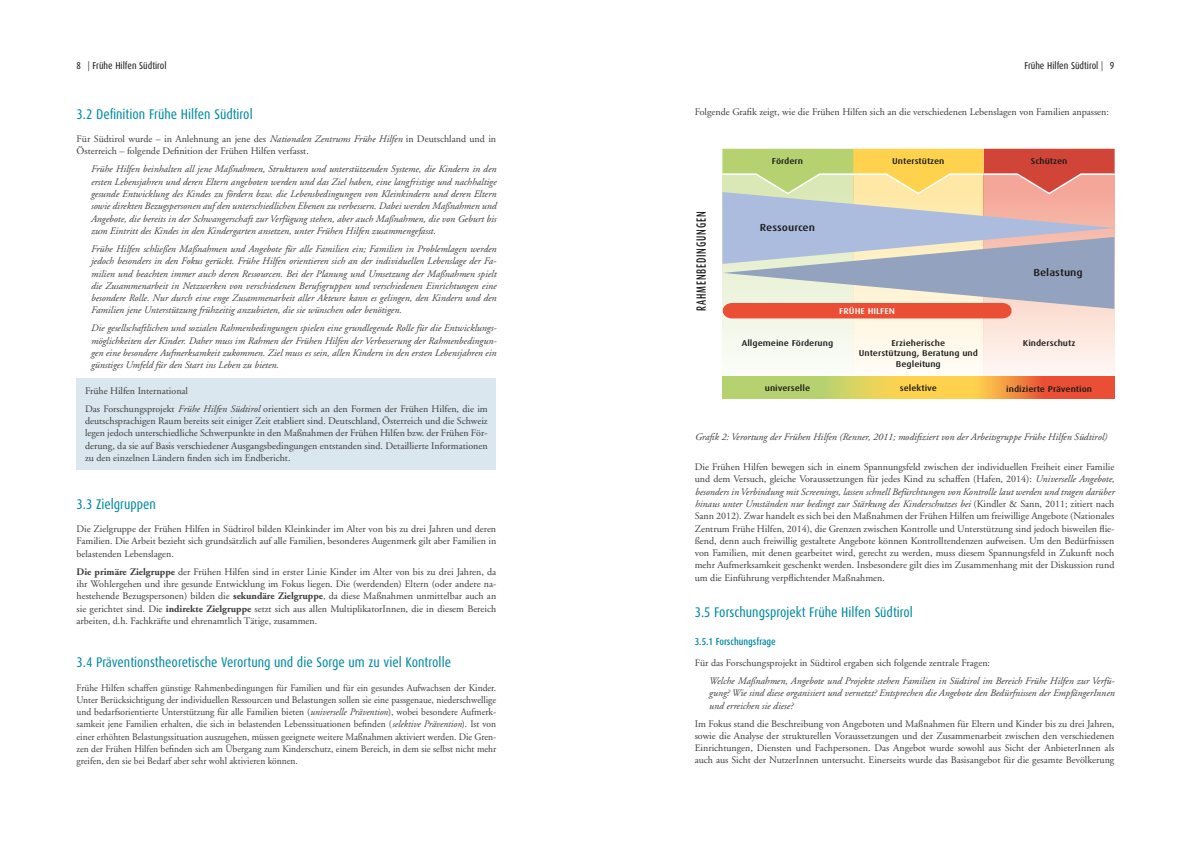
<style>
.page{position:relative;width:1191px;height:842px;background:#fff}
.page>*{position:absolute;margin:0;border:0;box-sizing:border-box;transform-origin:0 0}
.t1{font:14px "Dax Condensed";color:#008aa4}
.t2{font:500 13.3px "Dax Condensed";letter-spacing:.08em;color:#1a1a18;scale:.77 1}
.t3{font:500 10.2px "Dax Condensed";color:#1a1a18;scale:1.31 1}
.t4{font:10px/12.3px "Adobe Garamond";color:#3b3b3a;text-align:justify}
.t5{font:italic 10px/12.3px "Adobe Garamond";color:#3b3b3a;text-align:justify}
.t6{font:10px/12.3px "Adobe Garamond";color:#3b3b3a;text-align:justify;scale:.95 1}
.t7{font:10px "Dax Condensed";color:#1a1a18}
.t8{font:500 10px "Dax Condensed";color:#008aa4}
.t9{font:500 8.5px "Dax Condensed";color:#1a1a18;scale:1.31 1}
.t10{font:500 8.5px/10.2px "Dax Condensed";color:#1a1a18;text-align:center;scale:1.3 1}
.t11{font:500 8.5px "Dax Condensed";color:#fff;scale:1.31 1}
.s1{color:#494948}
.s2{font-style:italic}
.s3{font-weight:700}
</style>
<div class="page">
<div style="left:722px;top:172px;width:131px;height:206px;background:#f7faf0"></div>
<div style="left:853px;top:172px;width:130px;height:206px;background:#fff9ed"></div>
<svg style="left:983px;top:318px;width:131px;height:59px"></svg>
<svg style="left:722px;top:377px;width:392px;height:21px;background:#dfb053"></svg>
<svg style="left:722px;top:149px;width:392px;height:169px;background:#cab5a8"></svg>
<div style="left:77px;top:378px;width:419px;height:91px;background:#dbe7ef"></div>
<p class="t7" style="left:88px;top:60px;width:80px"><span class="s1">|</span> Frühe Hilfen Südtirol</p>
<p class="t7" style="left:1024px;top:60px;width:80px">Frühe Hilfen Südtirol <span class="s1">|</span></p>
<p class="t7" style="left:77px;top:60px;width:6px">8</p>
<p class="t7" style="left:1110px;top:60px;width:6px">9</p>
<h1 class="t1" style="left:77px;top:106px;width:178px">3.2 Definition Frühe Hilfen Südtirol</h1>
<p class="t4" style="left:77px;top:133px;width:421px">Für Südtirol wurde – in Anlehnung an jene des <span class="s2">Nationalen Zentrums Frühe Hilfen</span> in Deutschland und in<br>Österreich – folgende Definition der Frühen Hilfen verfasst.</p>
<p class="t5" style="left:91px;top:163px;width:407px">Frühe Hilfen beinhalten all jene Maßnahmen, Strukturen und unterstützenden Systeme, die Kindern in den ersten Lebensjahren und deren Eltern angeboten werden und das Ziel haben, eine langfristige und nachhaltige gesunde Entwicklung des Kindes zu fördern bzw. die Lebensbedingungen von Kleinkindern und deren Eltern sowie direkten Bezugspersonen auf den unterschiedlichen Ebenen zu verbessern. Dabei werden Maßnahmen und Angebote, die bereits in der Schwangerschaft zur Verfügung stehen, aber auch Maßnahmen, die von Geburt bis zum Eintritt des Kindes in den Kindergarten ansetzen, unter Frühen Hilfen zusammengefasst.</p>
<p class="t5" style="left:91px;top:243px;width:407px">Frühe Hilfen schließen Maßnahmen und Angebote für alle Familien ein; Familien in Problemlagen werden jedoch besonders in den Fokus gerückt. Frühe Hilfen orientieren sich an der individuellen Lebenslage der Fa&shy;milien und beachten immer auch deren Ressourcen. Bei der Planung und Umsetzung der Maßnahmen spielt die Zusammenarbeit in Netzwerken von verschiedenen Berufsgruppen und verschiedenen Einrichtungen eine besondere Rolle. Nur durch eine enge Zusammenarbeit aller Akteure kann es gelingen, den Kindern und den Familien jene Unterstützung frühzeitig anzubieten, die sie wünschen oder benötigen.</p>
<p class="t5" style="left:91px;top:322px;width:407px">Die gesellschaftlichen und sozialen Rahmenbedingungen spielen eine grundlegende Rolle für die Entwicklungs&shy;möglichkeiten der Kinder. Daher muss im Rahmen der Frühen Hilfen der Verbesserung der Rahmenbedingun&shy;gen eine besondere Aufmerksamkeit zukommen. Ziel muss es sein, allen Kindern in den ersten Lebensjahren ein günstiges Umfeld für den Start ins Leben zu bieten.</p>
<p class="t4" style="left:85px;top:382px;width:404px;line-height:18px">Frühe Hilfen International<br>Das Forschungsprojekt <span class="s2">Frühe Hilfen Südtirol</span> orientiert sich an den Formen der Frühen Hilfen, die im</p>
<p class="t4" style="left:85px;top:415px;width:404px">deutschsprachigen Raum bereits seit einiger Zeit etabliert sind. Deutschland, Österreich und die Schweiz legen jedoch unterschiedliche Schwerpunkte in den Maßnahmen der Frühen Hilfen bzw. der Frühen För&shy;derung, da sie auf Basis verschiedener Ausgangsbedingungen entstanden sind. Detaillierte Informationen zu den einzelnen Ländern finden sich im Endbericht.</p>
<h1 class="t1" style="left:77px;top:496px;width:81px">3.3 Zielgruppen</h1>
<p class="t4" style="left:77px;top:523px;width:421px">Die Zielgruppe der Frühen Hilfen in Südtirol bilden Kleinkinder im Alter von bis zu drei Jahren und deren Familien. Die Arbeit bezieht sich grundsätzlich auf alle Familien, besonderes Augenmerk gilt aber Familien in belastenden Lebenslagen.</p>
<p class="t4" style="left:77px;top:566px;width:421px"><span class="s3">Die primäre Zielgruppe</span> der Frühen Hilfen sind in erster Linie Kinder im Alter von bis zu drei Jahren, da ihr Wohlergehen und ihre gesunde Entwicklung im Fokus liegen. Die (werdenden) Eltern (oder andere na&shy;hestehende Bezugspersonen) bilden die <span class="s3">sekundäre Zielgruppe</span>, da diese Maßnahmen unmittelbar auch an sie gerichtet sind. Die <span class="s3">indirekte Zielgruppe</span> setzt sich aus allen MultiplikatorInnen, die in diesem Bereich arbeiten, d.h. Fachkräfte und ehrenamtlich Tätige, zusammen.</p>
<h1 class="t1" style="left:77px;top:654px;width:376px">3.4 Präventionstheoretische Verortung und die Sorge um zu viel Kontrolle</h1>
<p class="t6" style="left:77px;top:681px;width:443px">Frühe Hilfen schaffen günstige Rahmenbedingungen für Familien und für ein gesundes Aufwachsen der Kinder.<br>Unter Berücksichtigung der individuellen Ressourcen und Belastungen sollen sie eine passgenaue, niederschwellige und bedarfsorientierte Unterstützung für alle Familien bieten (<span class="s2">universelle Prävention</span>), wobei besondere Aufmerk&shy;samkeit jene Familien erhalten, die sich in belastenden Lebenssituationen befinden (<span class="s2">selektive Prävention</span>). Ist von einer erhöhten Belastungssituation auszugehen, müssen geeignete weitere Maßnahmen aktiviert werden. Die Gren&shy;zen der Frühen Hilfen befinden sich am Übergang zum Kinderschutz, einem Bereich, in dem sie selbst nicht mehr greifen, den sie bei Bedarf aber sehr wohl aktivieren können.</p>
<p class="t4" style="left:694px;top:106px;width:416px">Folgende Grafik zeigt, wie die Frühen Hilfen sich an die verschiedenen Lebenslagen von Familien anpassen:</p>
<h2 class="t2" style="left:694px;top:311px;width:130px;rotate:-90deg">RAHMENBEDINGUNGEN</h2>
<p class="t9" style="left:772px;top:156px;width:25px">Fördern</p>
<p class="t3" style="left:760px;top:222px;width:44px">Ressourcen</p>
<p class="t10" style="left:892px;top:156px;width:42px">Unterstützen</p>
<p class="t9" style="left:1031px;top:156px;width:29px">Schützen</p>
<p class="t11" style="left:839px;top:306px;width:44px">FRÜHE HILFEN</p>
<p class="t3" style="left:1033px;top:267px;width:39px">Belastung</p>
<p class="t10" style="left:859px;top:338px;width:93px">Erzieherische<br>Unterstützung, Beratung und<br>Begleitung</p>
<p class="t9" style="left:1023px;top:339px;width:41px">Kinderschutz</p>
<p class="t9" style="left:1006px;top:385px;width:67px">indizierte Prävention</p>
<p class="t9" style="left:742px;top:339px;width:71px">Allgemeine Förderung</p>
<p class="t9" style="left:765px;top:383px;width:36px">universelle</p>
<p class="t10" style="left:899px;top:383px;width:30px">selektive</p>
<p class="t5" style="left:694px;top:431px;width:414px">Grafik 2: Verortung der Frühen Hilfen (Renner, 2011; modifiziert von der Arbeitsgruppe Frühe Hilfen Südtirol)</p>
<p class="t4" style="left:694px;top:461px;width:421px">Die Frühen Hilfen bewegen sich in einem Spannungsfeld zwischen der individuellen Freiheit einer Familie und dem Versuch, gleiche Voraussetzungen für jedes Kind zu schaffen (Hafen, 2014): <span class="s2">Universelle Angebote, besonders in Verbindung mit Screenings, lassen schnell Befürchtungen von Kontrolle laut werden und tragen darüber hinaus unter Umständen nur bedingt zur Stärkung des Kinderschutzes bei</span> (Kindler &amp; Sann, 2011; zitiert nach Sann 2012). Zwar handelt es sich bei den Maßnahmen der Frühen Hilfen um freiwillige Angebote (Nationales Zentrum Frühe Hilfen, 2014), die Grenzen zwischen Kontrolle und Unterstützung sind jedoch bisweilen flie&shy;ßend, denn auch freiwillig gestaltete Angebote können Kontrolltendenzen aufweisen. Um den Bedürfnissen von Familien, mit denen gearbeitet wird, gerecht zu werden, muss diesem Spannungsfeld in Zukunft noch mehr Aufmerksamkeit geschenkt werden. Insbesondere gilt dies im Zusammenhang mit der Diskussion rund um die Einführung verpflichtender Maßnahmen.</p>
<h1 class="t1" style="left:694px;top:605px;width:220px">3.5 Forschungsprojekt Frühe Hilfen Südtirol</h1>
<p class="t8" style="left:694px;top:636px;width:83px">3.5.1 Forschungsfrage</p>
<p class="t4" style="left:694px;top:657px;width:297px">Für das Forschungsprojekt in Südtirol ergaben sich folgende zentrale Fragen:</p>
<p class="t5" style="left:709px;top:675px;width:407px">Welche Maßnahmen, Angebote und Projekte stehen Familien in Südtirol im Bereich Frühe Hilfen zur Verfü&shy;gung? Wie sind diese organisiert und vernetzt? Entsprechen die Angebote den Bedürfnissen der EmpfängerInnen und erreichen sie diese?</p>
<p class="t4" style="left:694px;top:717px;width:421px">Im Fokus stand die Beschreibung von Angeboten und Maßnahmen für Eltern und Kinder bis zu drei Jahren, sowie die Analyse der strukturellen Voraussetzungen und der Zusammenarbeit zwischen den verschiedenen Einrichtungen, Diensten und Fachpersonen. Das Angebot wurde sowohl aus Sicht der AnbieterInnen als auch aus Sicht der NutzerInnen untersucht. Einerseits wurde das Basisangebot für die gesamte Bevölkerung</p>
</div>
